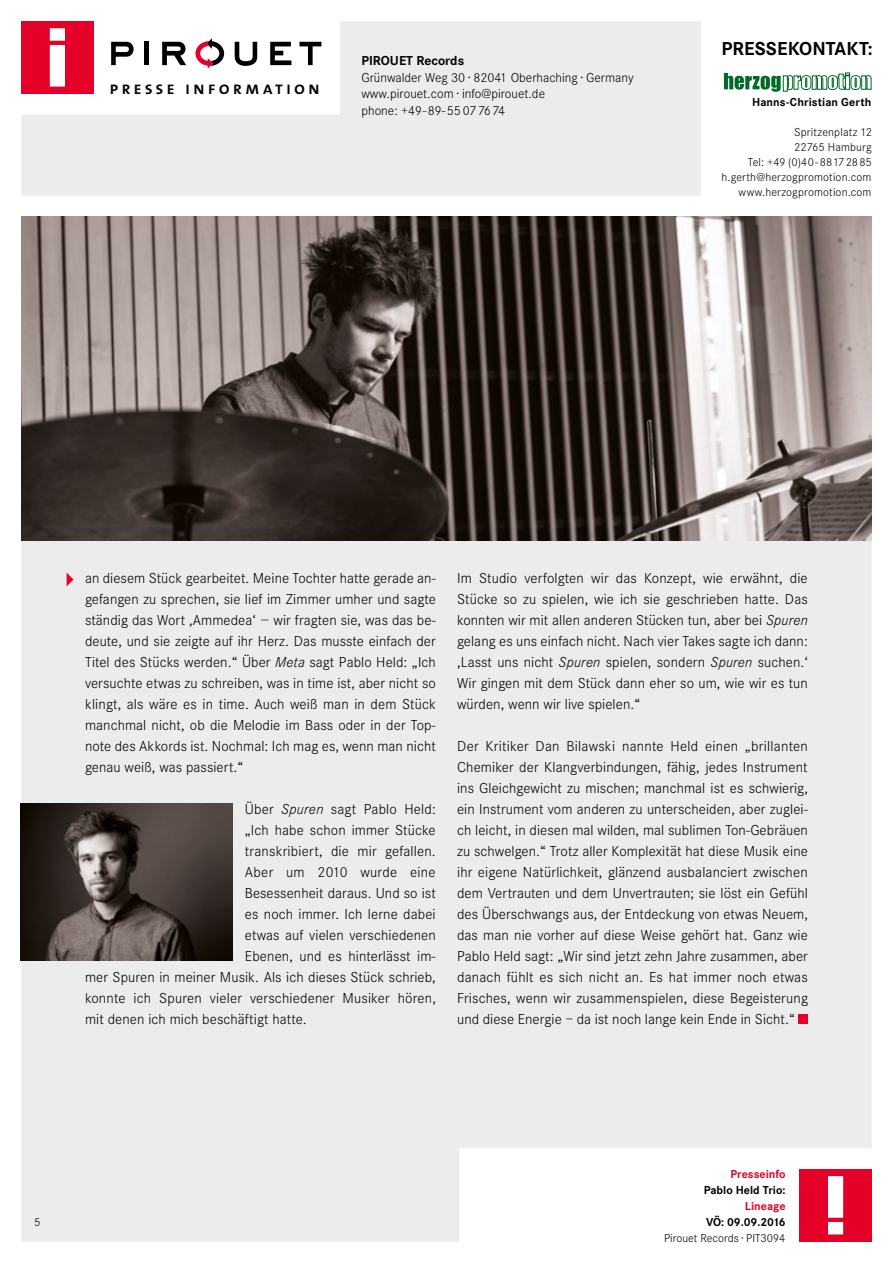
<style>
.page{position:relative;width:893px;height:1263px;background:#fff}
.page>*{position:absolute;margin:0;border:0;box-sizing:border-box;transform-origin:0 0}
.t1{font:700 19.5px "Corporate S";letter-spacing:.005em;color:#000}
.t2{font:18px "The Sans Semi Bold Caps";letter-spacing:.165em;color:#000}
.t3{font:300 15px/21px "Corporate S";letter-spacing:.005em;color:#000;text-align:justify}
.t4{font:300 13.5px/16.5px "Corporate S";color:#000}
.t5{font:700 13.5px "Corporate S";color:#000}
.t6{font:300 12px/15px "Corporate S";letter-spacing:.01em;color:#000;text-align:right}
.t7{font:700 12px "Corporate S";letter-spacing:.005em;color:#000}
.t8{font:700 12px "Corporate S";color:#e40026}
.t9{font:700 12px "Corporate S";letter-spacing:-.015em;color:#000}
.s1{font-style:italic}
</style>
<div class="page">
<div style="left:21px;top:541px;width:851px;height:701px;background:#ececed"></div>
<svg style="left:21px;top:21px;width:680px;height:175px;fill:#ececed"></svg>
<div style="left:799px;top:1169px;width:73px;height:72px;background:#e40026"></div>
<svg style="left:828px;top:1176px;width:15px;height:58px"></svg>
<div style="left:21px;top:21px;width:73px;height:73px;background:#e40026"></div>
<svg style="left:50px;top:28px;width:15px;height:59px"></svg>
<svg style="left:111px;top:42px;width:23px;height:23px"></svg>
<div style="left:144px;top:42px;width:5px;height:23px;background:#000"></div>
<svg style="left:162px;top:42px;width:24px;height:23px"></svg>
<svg style="left:235px;top:42px;width:22px;height:24px"></svg>
<svg style="left:270px;top:42px;width:21px;height:23px"></svg>
<svg style="left:299px;top:42px;width:22px;height:23px"></svg>
<svg style="left:195px;top:38px;width:29px;height:31px"></svg>
<svg style="left:67px;top:573px;width:6px;height:13px"></svg>
<img style="left:21px;top:217px;width:851px;height:324px">
<img style="left:20px;top:803px;width:212px;height:158px">
<svg style="left:724px;top:73px;width:147px;height:19px"></svg>
<div style="left:798px;top:1014px;width:10px;height:10px;background:#e40026"></div>
<p class="t2" style="left:109px;top:76px;width:212px">presse information</p>
<p class="t5" style="left:361px;top:53px;width:104px">PIROUET Records</p>
<p class="t4" style="left:361px;top:69px;width:274px">Grünwalder Weg 30 · 82041 Oberhaching · Germany www.pirouet.com · info@pirouet.de<br>phone: +49-89-55 077674</p>
<h1 class="t1" style="left:721px;top:37px;width:153px">PRESSEKONTAKT:</h1>
<p class="t7" style="left:752px;top:95px;width:121px">Hanns-Christian Gerth</p>
<p class="t6" style="left:722px;top:124px;width:152px">Spritzenplatz 12<br>22765 Hamburg<br>Tel: +49 (0)40-88172885 h.gerth@herzogpromotion.com www.herzogpromotion.com</p>
<p class="t3" style="left:85px;top:568px;width:352px">an diesem Stück gearbeitet. Meine Tochter hatte gerade an&shy;gefangen zu sprechen, sie lief im Zimmer umher und sagte ständig das Wort ,Ammedea‘ – wir fragten sie, was das be&shy;deute, und sie zeigte auf ihr Herz. Das musste einfach der Titel des Stücks werden.“ Über <span class="s1">Meta</span> sagt Pablo Held: „Ich versuchte etwas zu schreiben, was in time ist, aber nicht so klingt, als wäre es in time. Auch weiß man in dem Stück manchmal nicht, ob die Melodie im Bass oder in der Top&shy;note des Akkords ist. Nochmal: Ich mag es, wenn man nicht genau weiß, was passiert.“</p>
<p class="t3" style="left:245px;top:799px;width:192px">Über <span class="s1">Spuren</span> sagt Pablo Held:</p>
<p class="t3" style="left:245px;top:820px;width:192px">„Ich habe schon immer Stücke</p>
<p class="t3" style="left:245px;top:841px;width:192px">transkribiert, die mir gefallen.</p>
<p class="t3" style="left:245px;top:862px;width:192px">Aber um 2010 wurde eine</p>
<p class="t3" style="left:245px;top:883px;width:192px">Besessenheit daraus. Und so ist</p>
<p class="t3" style="left:245px;top:904px;width:192px">es noch immer. Ich lerne dabei</p>
<p class="t3" style="left:245px;top:925px;width:193px">etwas auf vielen verschiedenen</p>
<p class="t3" style="left:245px;top:946px;width:192px">Ebenen, und es hinterlässt im-</p>
<p class="t3" style="left:85px;top:967px;width:352px">mer Spuren in meiner Musik. Als ich dieses Stück schrieb,</p>
<p class="t3" style="left:85px;top:988px;width:352px">konnte ich Spuren vieler verschiedener Musiker hören,</p>
<p class="t3" style="left:85px;top:1009px;width:223px">mit denen ich mich beschäftigt hatte.</p>
<p class="t3" style="left:457px;top:568px;width:352px">Im Studio verfolgten wir das Konzept, wie erwähnt, die Stücke so zu spielen, wie ich sie geschrieben hatte. Das konnten wir mit allen anderen Stücken tun, aber bei <span class="s1">Spuren </span>gelang es uns einfach nicht. Nach vier Takes sagte ich dann: ‚Lasst uns nicht <span class="s1">Spuren</span> spielen, sondern <span class="s1">Spuren</span> suchen.‘ Wir gingen mit dem Stück dann eher so um, wie wir es tun würden, wenn wir live spielen.“</p>
<p class="t3" style="left:457px;top:736px;width:352px">Der Kritiker Dan Bilawski nannte Held einen „brillanten Chemiker der Klangverbindungen, fähig, jedes Instrument ins Gleichgewicht zu mischen; manchmal ist es schwierig, ein Instrument vom anderen zu unterscheiden, aber zuglei&shy;ch leicht, in diesen mal wilden, mal sublimen Ton-Gebräuen zu schwelgen.“ Trotz aller Komplexität hat diese Musik eine ihr eigene Natürlichkeit, glänzend ausbalanciert zwischen dem Vertrauten und dem Unvertrauten; sie löst ein Gefühl des Überschwangs aus, der Entdeckung von etwas Neuem, das man nie vorher auf diese Weise gehört hat. Ganz wie Pablo Held sagt: „Wir sind jetzt zehn Jahre zusammen, aber danach fühlt es sich nicht an. Es hat immer noch etwas Frisches, wenn wir zusammenspielen, diese Begeisterung und diese Energie – da ist noch lange kein Ende in Sicht.“</p>
<p class="t6" style="left:34px;top:1215px;width:8px">5</p>
<p class="t8" style="left:730px;top:1167px;width:57px">Presseinfo</p>
<p class="t7" style="left:704px;top:1183px;width:83px">Pablo Held Trio:</p>
<p class="t8" style="left:745px;top:1199px;width:42px">Lineage</p>
<p class="t9" style="left:706px;top:1215px;width:81px">VÖ: 09.09.2016</p>
<p class="t6" style="left:664px;top:1230px;width:123px">Pirouet Records · PIT3094</p>
</div>
